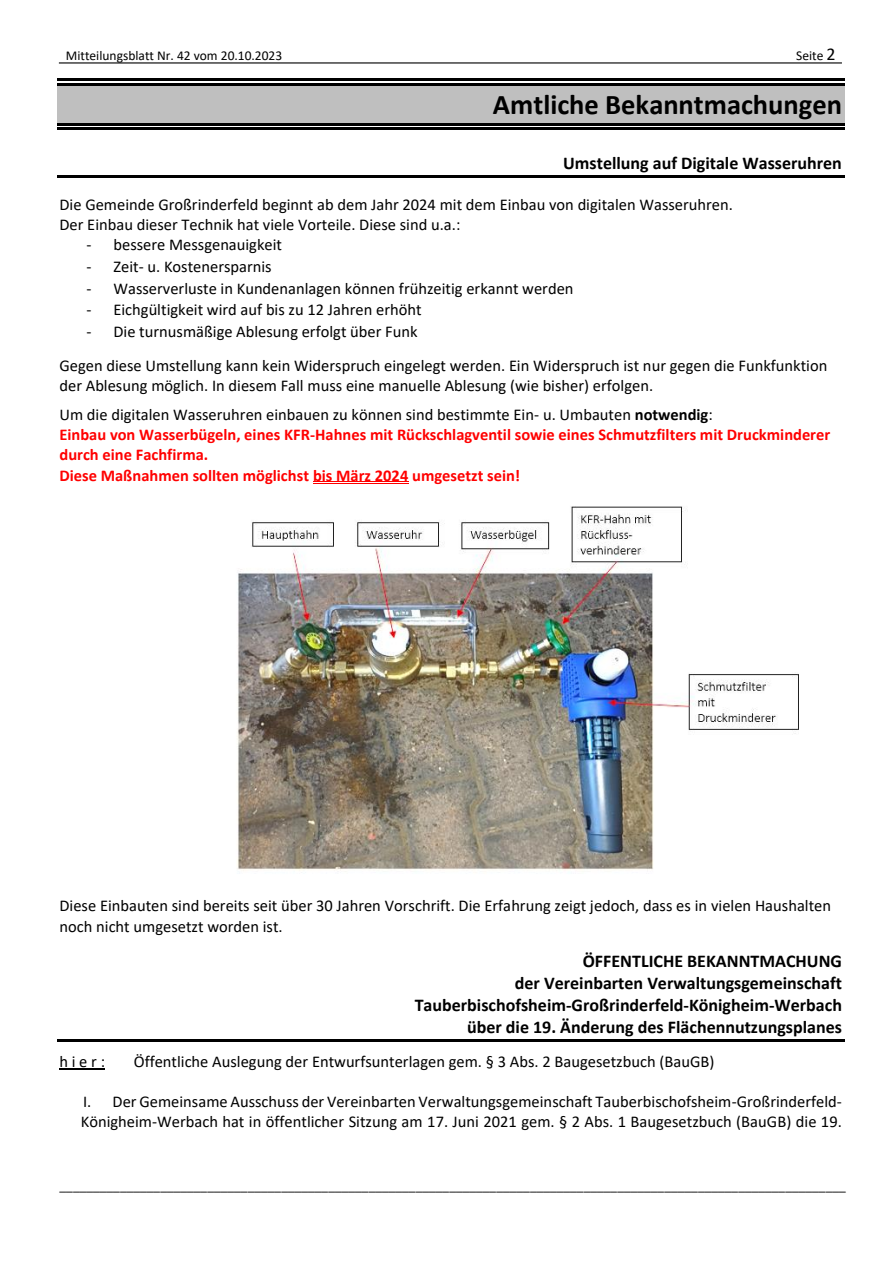
<style>
.page{position:relative;width:893px;height:1263px;background:#fff}
.page>*{position:absolute;margin:0;border:0;box-sizing:border-box;transform-origin:0 0}
.t1{font:700 28.5px "Calibri";color:#000}
.t2{font:700 18px/22px "Calibri";color:#000;text-align:right}
.t3{font:16.5px/20.1px "Calibri";color:#000}
.t4{font:700 16.5px/20.1px "Calibri";color:#f00}
.t5{font:13.5px "Calibri";color:#000}
.s1{font-size:18px}
.s2{font-weight:700}
</style>
<div class="page">
<hr style="left:59px;top:62px;width:783px;height:2px;background:#000">
<div style="left:57px;top:85px;width:787px;height:38px;background:#bfbfbf"></div>
<hr style="left:57px;top:79px;width:787px;height:2px;background:#000">
<hr style="left:57px;top:83px;width:787px;height:2px;background:#000">
<hr style="left:57px;top:128px;width:787px;height:2px;background:#000">
<hr style="left:57px;top:123px;width:787px;height:2px;background:#000">
<hr style="left:57px;top:175px;width:787px;height:3px;background:#000">
<hr style="left:313px;top:482px;width:95px;height:1px;background:#f00">
<hr style="left:313px;top:484px;width:95px;height:1px;background:#f00">
<hr style="left:57px;top:1040px;width:787px;height:2px;background:#000">
<hr style="left:60px;top:1069px;width:45px;height:1px;background:#000">
<img style="left:237px;top:506px;width:562px;height:366px">
<p class="t5" style="left:66px;top:49px;width:218px">Mitteilungsblatt Nr. 42 vom 20.10.2023</p>
<p class="t5" style="left:796px;top:49px;width:41px">Seite <span class="s1">2</span></p>
<h1 class="t1" style="left:493px;top:91px;width:351px">Amtliche Bekanntmachungen</h1>
<p class="t2" style="left:563px;top:152px;width:280px">Umstellung auf Digitale Wasseruhren</p>
<p class="t3" style="left:60px;top:195px;width:675px">Die Gemeinde Großrinderfeld beginnt ab dem Jahr 2024 mit dem Einbau von digitalen Wasseruhren.<br>Der Einbau dieser Technik hat viele Vorteile. Diese sind u.a.:</p>
<p class="t3" style="left:87px;top:235px;width:197px">- bessere Messgenauigkeit</p>
<p class="t3" style="left:86px;top:257px;width:187px">- Zeit- u. Kostenersparnis</p>
<p class="t3" style="left:86px;top:278px;width:489px">- Wasserverluste in Kundenanlagen können frühzeitig erkannt werden</p>
<p class="t3" style="left:86px;top:300px;width:337px">- Eichgültigkeit wird auf bis zu 12 Jahren erhöht</p>
<p class="t3" style="left:59px;top:315px;width:769px;line-height:33.6px;text-indent:27px">- Die turnusmäßige Ablesung erfolgt über Funk<br>Gegen diese Umstellung kann kein Widerspruch eingelegt werden. Ein Widerspruch ist nur gegen die Funkfunktion</p>
<p class="t3" style="left:59px;top:371px;width:655px;line-height:29.2px">der Ablesung möglich. In diesem Fall muss eine manuelle Ablesung (wie bisher) erfolgen.<br>Um die digitalen Wasseruhren einbauen zu können sind bestimmte Ein- u. Umbauten <span class="s2">notwendig</span>:</p>
<p class="t4" style="left:60px;top:425px;width:772px">Einbau von Wasserbügeln, eines KFR-Hahnes mit Rückschlagventil sowie eines Schmutzfilters mit Druckminderer durch eine Fachfirma.<br>Diese Maßnahmen sollten möglichst bis März 2024 umgesetzt sein!</p>
<p class="t3" style="left:60px;top:895px;width:773px;line-height:21.8px">Diese Einbauten sind bereits seit über 30 Jahren Vorschrift. Die Erfahrung zeigt jedoch, dass es in vielen Haushalten noch nicht umgesetzt worden ist.</p>
<p class="t2" style="left:415px;top:951px;width:429px">ÖFFENTLICHE BEKANNTMACHUNG<br>der Vereinbarten Verwaltungsgemeinschaft Tauberbischofsheim-Großrinderfeld-Königheim-Werbach über die 19. Änderung des Flächennutzungsplanes</p>
<p class="t3" style="left:60px;top:1052px;width:47px">h i e r :</p>
<p class="t3" style="left:134px;top:1052px;width:582px">Öffentliche Auslegung der Entwurfsunterlagen gem. § 3 Abs. 2 Baugesetzbuch (BauGB)</p>
<p class="t3" style="left:81px;top:1092px;width:763px">I. Der Gemeinsame Ausschuss der Vereinbarten Verwaltungsgemeinschaft Tauberbischofsheim-Großrinderfeld-<br>Königheim-Werbach hat in öffentlicher Sitzung am 17. Juni 2021 gem. § 2 Abs. 1 Baugesetzbuch (BauGB) die 19.</p>
<p class="t5" style="left:60px;top:1179px;width:788px">_____________________________________________________________________________________________________________________</p>
</div>
